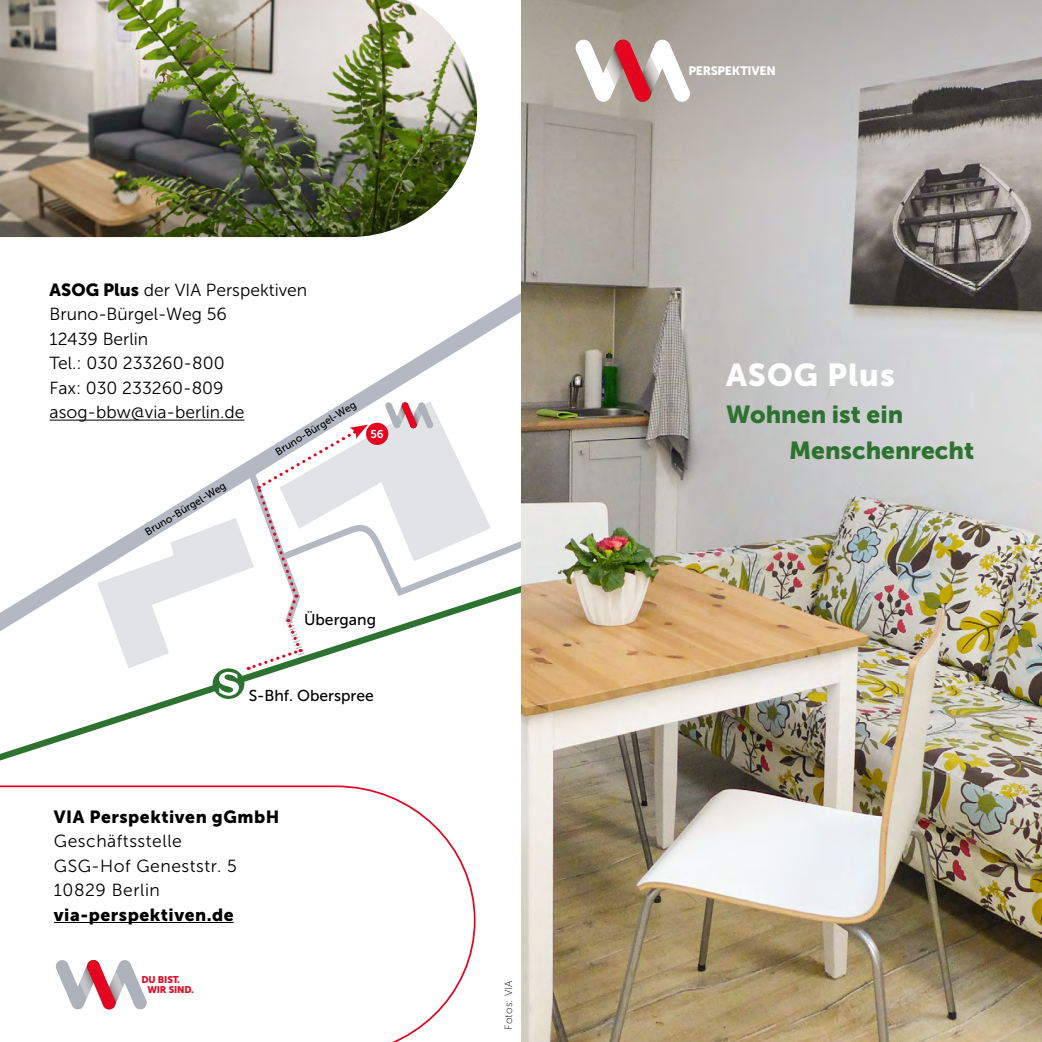
<style>
.page{position:relative;width:1042px;height:1042px;background:#fff}
.page>*{position:absolute;margin:0;border:0;box-sizing:border-box;transform-origin:0 0}
.t1{font:31.5px "Museo Sans 900";letter-spacing:.03em;color:#fff}
.t2{font:24.5px/36.8px "Museo Sans 900";color:#2d7230}
.t3{font:17.5px/24.5px "Museo Sans 300";color:#000}
.t4{font:17.5px/24.5px "Museo Sans 300";letter-spacing:.03em;color:#000}
.t5{font:17.5px "Museo Sans 900";letter-spacing:.03em;color:#000}
.t6{font:15.75px "Museo Sans 500";color:#000}
.t7{font:12.25px "Museo Sans 900";letter-spacing:-.02em;color:#fff}
.t8{font:11.38px "Museo Sans 700";color:#fff}
.t9{font:10.5px "Museo Sans 500";color:#000}
.t10{font:10.5px "Museo Sans 100";letter-spacing:.02em;color:#000}
.t11{font:9.62px/9.3px "Museo Sans 900";letter-spacing:-.02em;color:#e40521}
.s1{font-family:"Museo Sans 900"}
</style>
<div class="page">
<svg style="left:49px;top:293px;width:472px;height:287px"></svg>
<svg style="left:0;top:580px;width:191px;height:181px"></svg>
<svg style="left:97px;top:400px;width:424px;height:299px"></svg>
<svg style="left:0;top:785px;width:476px;height:257px"></svg>
<hr style="left:50px;top:420px;width:194px;height:1px;background:#000">
<img style="left:521px;top:184px;width:521px;height:858px">
<svg style="left:521px;top:0;width:521px;height:184px;background:#aba6a1"></svg>
<svg style="left:575px;top:40px;width:116px;height:63px"></svg>
<img style="left:0;top:0;width:477px;height:237px">
<p class="t3" style="left:50px;top:278px;width:259px"><span class="s1">ASOG Plus</span> der VIA Perspektiven<br>Bruno-Bürgel-Weg 56<br>12439 Berlin<br>Tel.: 030 233260-800<br>Fax: 030 233260-809 asog-bbw@via-berlin.de</p>
<p class="t9" style="left:273px;top:448px;width:94px;rotate:-32deg">Bruno-Bürgel-Weg</p>
<p class="t9" style="left:143px;top:528px;width:94px;rotate:-32deg">Bruno-Bürgel-Weg</p>
<p class="t8" style="left:370px;top:428px;width:15px">56</p>
<p class="t6" style="left:304px;top:611px;width:74px">Übergang</p>
<p class="t6" style="left:249px;top:687px;width:127px">S-Bhf. Oberspree</p>
<p class="t5" style="left:54px;top:806px;width:227px">VIA Perspektiven gGmbH</p>
<p class="t4" style="left:54px;top:829px;width:184px">Geschäftsstelle<br>GSG-Hof Geneststr. 5<br>10829 Berlin</p>
<p class="t5" style="left:54px;top:904px;width:181px">via-perspektiven.de</p>
<p class="t11" style="left:147px;top:975px;width:48px;text-indent:-6px">DU BIST.<br>WIR SIND.</p>
<p class="t10" style="left:503px;top:1030px;width:51px;rotate:-90deg">Fotos: VIA</p>
<p class="t7" style="left:688px;top:64px;width:89px">PERSPEKTIVEN</p>
<h1 class="t1" style="left:726px;top:357px;width:170px">ASOG Plus</h1>
<h2 class="t2" style="left:789px;top:395px;width:187px;text-indent:-63px">Wohnen ist ein<br>Menschenrecht</h2>
</div>
